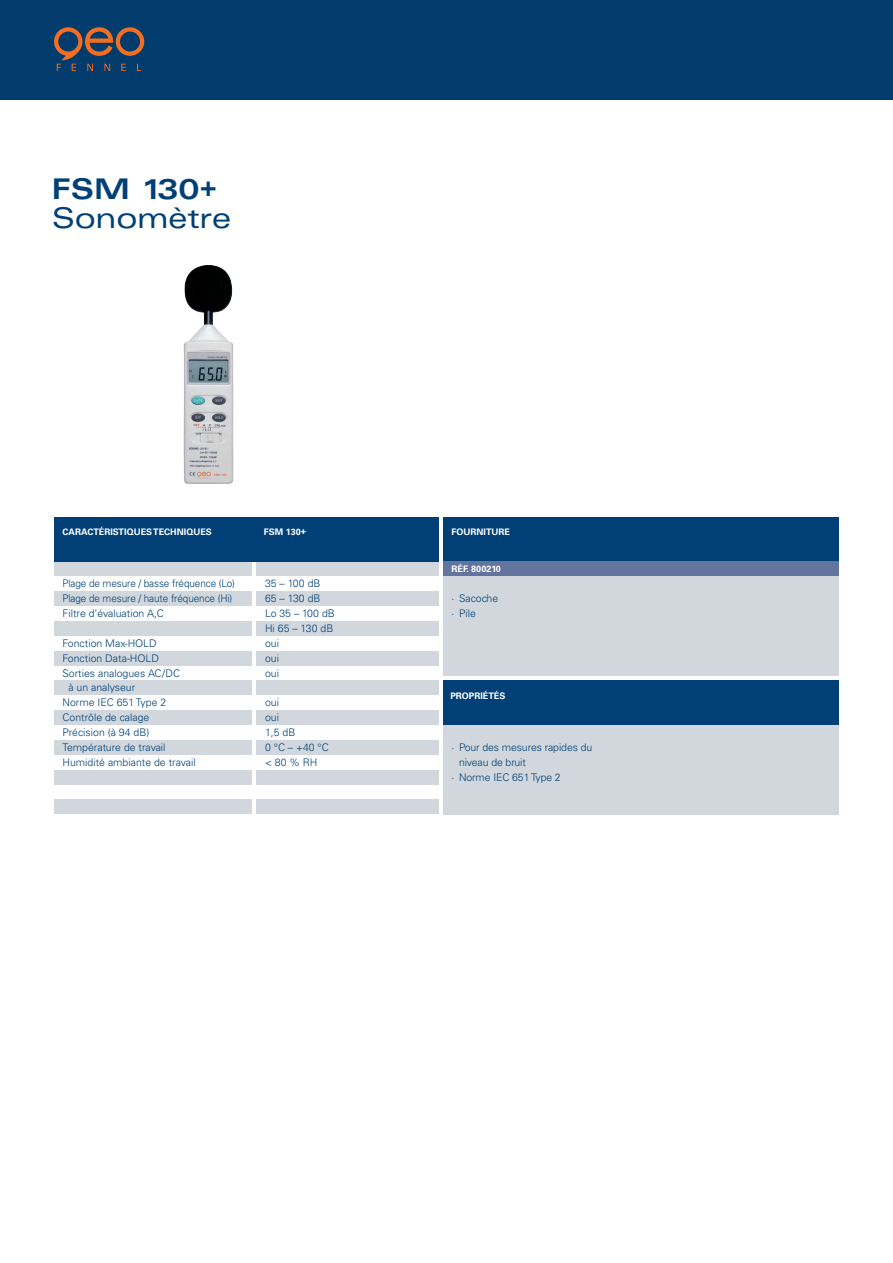
<style>
.page{position:relative;width:893px;height:1263px;background:#fff}
.page>*{position:absolute;margin:0;border:0;box-sizing:border-box;transform-origin:0 0}
.PRODUKT_2_Titel{font:expanded 28.5px "Univers LT Std";letter-spacing:-.01em;color:#014077}
.PRODUKT_2_Titel-2{font:700 expanded 28.5px "Univers LT Std";color:#014077}
.Text_in_Kästen{font:300 10.5px "Univers LT Std";color:#014077}
.Text_in_seitlichen_K{font:300 10.5px/14.9px "Univers LT Std";letter-spacing:-.01em;color:#014077}
.Text_in_Kästen-2{font:300 10.5px "Univers LT Std";color:#014077;scale:.95 1}
.KASTEN_Head_blau{font:700 9px "Univers LT Std";color:#fff}
</style>
<div class="page">
<div style="left:0;top:0;width:893px;height:100px;background:#013c6c"></div>
<svg style="left:54px;top:27px;width:90px;height:44px"></svg>
<img style="left:183px;top:265px;width:51px;height:219px">
<div style="left:256px;top:561px;width:183px;height:15px;background:#d1d7dc"></div>
<div style="left:54px;top:561px;width:198px;height:15px;background:#d1d7dc"></div>
<div style="left:443px;top:725px;width:396px;height:89px;background:#d1d7dc"></div>
<div style="left:256px;top:621px;width:183px;height:15px;background:#d1d7dc"></div>
<div style="left:54px;top:621px;width:198px;height:15px;background:#d1d7dc"></div>
<div style="left:256px;top:591px;width:183px;height:15px;background:#d1d7dc"></div>
<div style="left:54px;top:591px;width:198px;height:15px;background:#d1d7dc"></div>
<div style="left:54px;top:517px;width:385px;height:44px;background:#014077"></div>
<div style="left:443px;top:680px;width:396px;height:45px;background:#014077"></div>
<div style="left:256px;top:651px;width:183px;height:14px;background:#d1d7dc"></div>
<div style="left:54px;top:651px;width:198px;height:14px;background:#d1d7dc"></div>
<div style="left:256px;top:680px;width:183px;height:15px;background:#d1d7dc"></div>
<div style="left:54px;top:680px;width:198px;height:15px;background:#d1d7dc"></div>
<div style="left:443px;top:568px;width:396px;height:108px;background:#d1d7dc"></div>
<div style="left:443px;top:517px;width:396px;height:44px;background:#014077"></div>
<div style="left:443px;top:561px;width:396px;height:15px;background:#63749e"></div>
<div style="left:256px;top:710px;width:183px;height:15px;background:#d1d7dc"></div>
<div style="left:54px;top:710px;width:198px;height:15px;background:#d1d7dc"></div>
<div style="left:256px;top:740px;width:183px;height:15px;background:#d1d7dc"></div>
<div style="left:54px;top:740px;width:198px;height:15px;background:#d1d7dc"></div>
<div style="left:256px;top:770px;width:183px;height:14px;background:#d1d7dc"></div>
<div style="left:256px;top:799px;width:183px;height:15px;background:#d1d7dc"></div>
<div style="left:54px;top:770px;width:198px;height:14px;background:#d1d7dc"></div>
<div style="left:54px;top:799px;width:198px;height:15px;background:#d1d7dc"></div>
<p class="PRODUKT_2_Titel-2" style="left:52px;top:173px;width:166px">FSM 130+</p>
<p class="PRODUKT_2_Titel" style="left:52px;top:201px;width:181px">Sonomètre</p>
<p class="KASTEN_Head_blau" style="left:63px;top:526px;width:151px">CARACTÉRISTIQUES TECHNIQUES</p>
<p class="KASTEN_Head_blau" style="left:264px;top:526px;width:44px">FSM 130+</p>
<p class="Text_in_Kästen-2" style="left:63px;top:577px;width:183px">Plage de mesure / basse fréquence (Lo)</p>
<p class="Text_in_Kästen-2" style="left:63px;top:592px;width:180px">Plage de mesure / haute fréquence (Hi)</p>
<p class="Text_in_Kästen" style="left:63px;top:607px;width:103px">Filtre d’évaluation A,C</p>
<p class="Text_in_Kästen" style="left:63px;top:637px;width:96px">Fonction Max-HOLD</p>
<p class="Text_in_Kästen" style="left:63px;top:651px;width:98px">Fonction Data-HOLD</p>
<p class="Text_in_Kästen" style="left:63px;top:666px;width:119px">Sorties analogues AC/DC</p>
<p class="Text_in_Kästen" style="left:68px;top:681px;width:68px">à un analyseur</p>
<p class="Text_in_Kästen" style="left:63px;top:696px;width:105px">Norme IEC 651 Type 2</p>
<p class="Text_in_Kästen" style="left:63px;top:711px;width:88px">Contrôle de calage</p>
<p class="Text_in_Kästen" style="left:63px;top:726px;width:88px">Précision (à 94 dB)</p>
<p class="Text_in_Kästen" style="left:63px;top:741px;width:105px">Température de travail</p>
<p class="Text_in_Kästen" style="left:63px;top:756px;width:135px">Humidité ambiante de travail</p>
<p class="Text_in_Kästen" style="left:265px;top:577px;width:57px">35 – 100 dB</p>
<p class="Text_in_Kästen" style="left:265px;top:592px;width:57px">65 – 130 dB</p>
<p class="Text_in_Kästen" style="left:265px;top:607px;width:71px">Lo 35 – 100 dB</p>
<p class="Text_in_Kästen" style="left:265px;top:622px;width:70px">Hi 65 – 130 dB</p>
<p class="Text_in_Kästen" style="left:265px;top:637px;width:16px">oui</p>
<p class="Text_in_Kästen" style="left:265px;top:651px;width:16px">oui</p>
<p class="Text_in_Kästen" style="left:265px;top:666px;width:16px">oui</p>
<p class="Text_in_Kästen" style="left:265px;top:696px;width:16px">oui</p>
<p class="Text_in_Kästen" style="left:265px;top:711px;width:16px">oui</p>
<p class="Text_in_Kästen" style="left:265px;top:726px;width:32px">1,5 dB</p>
<p class="Text_in_Kästen" style="left:265px;top:741px;width:65px">0 °C – +40 °C</p>
<p class="Text_in_Kästen" style="left:265px;top:756px;width:54px">&lt; 80 % RH</p>
<p class="KASTEN_Head_blau" style="left:451px;top:526px;width:60px">FOURNITURE</p>
<p class="KASTEN_Head_blau" style="left:451px;top:564px;width:51px">RÉF. 800210</p>
<p class="Text_in_seitlichen_K" style="left:451px;top:591px;width:48px">· Sacoche</p>
<p class="Text_in_seitlichen_K" style="left:451px;top:606px;width:26px">· Pile</p>
<p class="KASTEN_Head_blau" style="left:450px;top:690px;width:56px">PROPRIÉTÉS</p>
<p class="Text_in_seitlichen_K" style="left:459px;top:740px;width:135px;text-indent:-8px">· Pour des mesures rapides du niveau de bruit</p>
<p class="Text_in_seitlichen_K" style="left:451px;top:769px;width:111px">· Norme IEC 651 Type 2</p>
</div>
